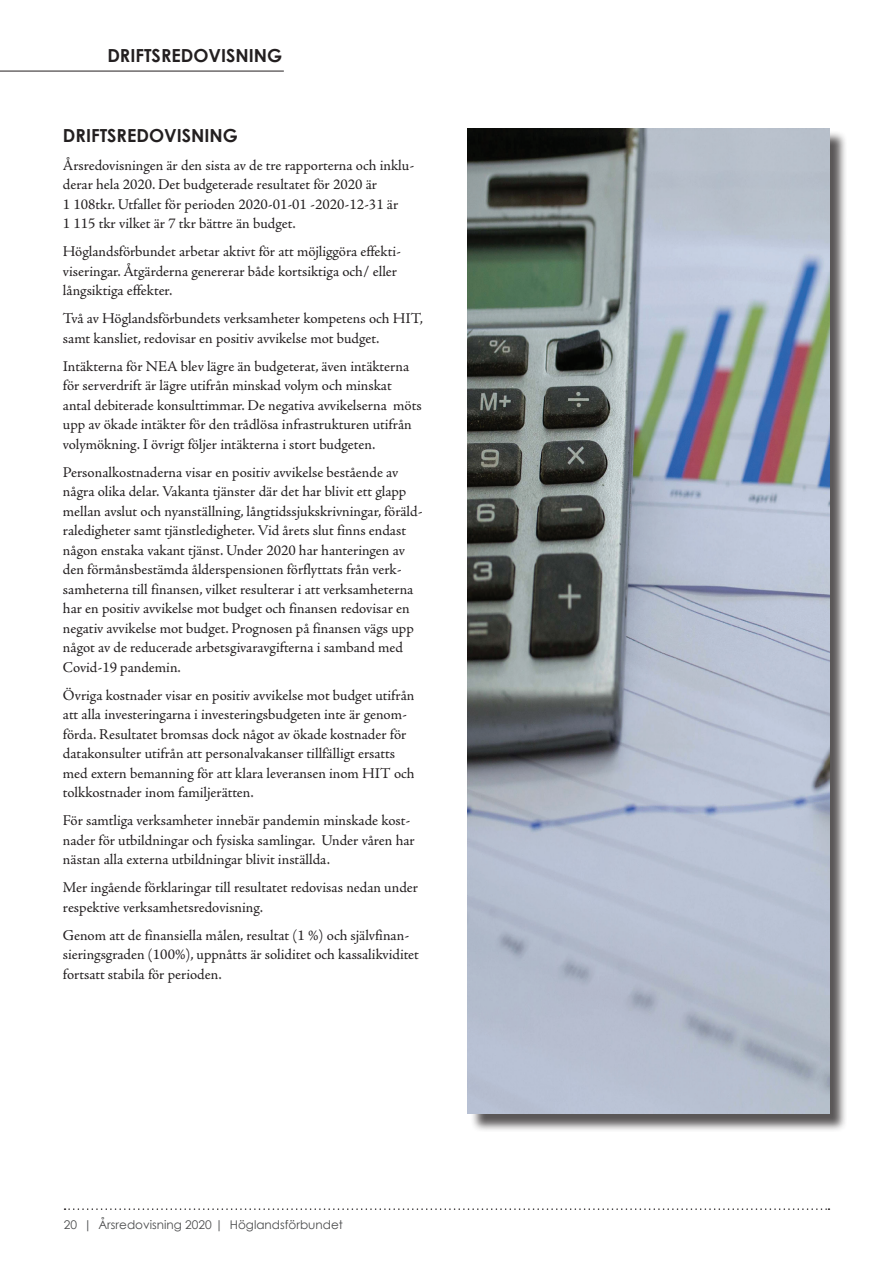
<style>
.page{position:relative;width:893px;height:1263px;background:#fff}
.page>*{position:absolute;margin:0;border:0;box-sizing:border-box;transform-origin:0 0}
.t1{font:700 18px "Century Gothic";color:#231f20}
.t2{font:15px/19.5px "Adobe Jenson Pro";color:#231f20}
.t3{font:12px "Century Gothic";color:#4b4c4d}
</style>
<div class="page">
<svg style="left:65px;top:1208px;width:764px;height:2px"></svg>
<div style="left:470px;top:130px;width:378px;height:1002px;background:#231f20;opacity:.75"></div>
<img style="left:468px;top:128px;width:361px;height:985px">
<hr style="left:0;top:71px;width:284px;height:1px;background:#231f20">
<p class="t1" style="left:107px;top:41px;width:176px">DRIFTSREDOVISNING</p>
<p class="t1" style="left:63px;top:121px;width:176px">DRIFTSREDOVISNING</p>
<p class="t2" style="left:63px;top:155px;width:353px">Årsredovisningen är den sista av de tre rapporterna och inklu&shy;derar hela 2020. Det budgeterade resultatet för 2020 är<br>1 108tkr. Utfallet för perioden 2020-01-01 -2020-12-31 är<br>1 115 tkr vilket är 7 tkr bättre än budget.</p>
<p class="t2" style="left:63px;top:242px;width:339px">Höglandsförbundet arbetar aktivt för att möjliggöra effekti&shy;viseringar. Åtgärderna genererar både kortsiktiga och/ eller långsiktiga effekter.</p>
<p class="t2" style="left:63px;top:309px;width:362px">Två av Höglandsförbundets verksamheter kompetens och HIT, samt kansliet, redovisar en positiv avvikelse mot budget.</p>
<p class="t2" style="left:63px;top:356px;width:360px">Intäkterna för NEA blev lägre än budgeterat, även intäkterna för serverdrift är lägre utifrån minskad volym och minskat antal debiterade konsulttimmar. De negativa avvikelserna möts upp av ökade intäkter för den trådlösa infrastrukturen utifrån volymökning. I övrigt följer intäkterna i stort budgeten.</p>
<p class="t2" style="left:63px;top:462px;width:361px">Personalkostnaderna visar en positiv avvikelse bestående av några olika delar. Vakanta tjänster där det har blivit ett glapp mellan avslut och nyanställning, långtidssjukskrivningar, föräld&shy;raledigheter samt tjänstledigheter. Vid årets slut finns endast någon enstaka vakant tjänst. Under 2020 har hanteringen av den förmånsbestämda ålderspensionen förflyttats från verk&shy;samheterna till finansen, vilket resulterar i att verksamheterna har en positiv avvikelse mot budget och finansen redovisar en negativ avvikelse mot budget. Prognosen på finansen vägs upp något av de reducerade arbetsgivaravgifterna i samband med Covid-19 pandemin.</p>
<p class="t2" style="left:63px;top:685px;width:353px">Övriga kostnader visar en positiv avvikelse mot budget utifrån att alla investeringarna i investeringsbudgeten inte är genom&shy;förda. Resultatet bromsas dock något av ökade kostnader för datakonsulter utifrån att personalvakanser tillfälligt ersatts med extern bemanning för att klara leveransen inom HIT och tolkkostnader inom familjerätten.</p>
<p class="t2" style="left:63px;top:811px;width:353px">För samtliga verksamheter innebär pandemin minskade kost&shy;nader för utbildningar och fysiska samlingar. Under våren har nästan alla externa utbildningar blivit inställda.</p>
<p class="t2" style="left:63px;top:878px;width:357px">Mer ingående förklaringar till resultatet redovisas nedan under respektive verksamhetsredovisning.</p>
<p class="t2" style="left:63px;top:925px;width:358px">Genom att de finansiella målen, resultat (1 %) och självfinan&shy;sieringsgraden (100%), uppnåtts är soliditet och kassalikviditet fortsatt stabila för perioden.</p>
<p class="t3" style="left:64px;top:1217px;width:281px">20 | Årsredovisning 2020 | Höglandsförbundet</p>
</div>
